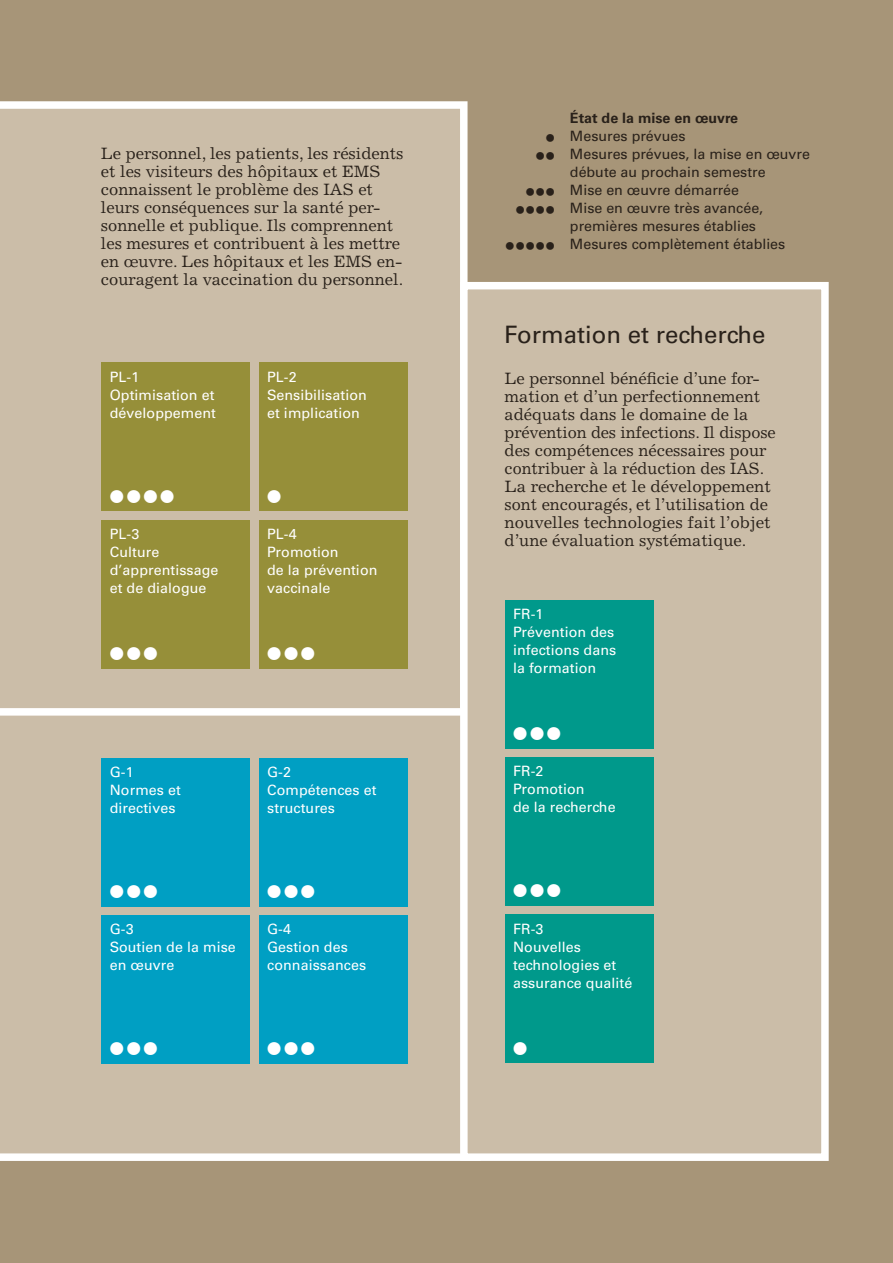
<style>
.page{position:relative;width:893px;height:1263px;background:#a79578}
.page>*{position:absolute;margin:0;border:0;box-sizing:border-box;transform-origin:0 0}
.t1{font:700 30px "Arial";color:#fff}
.t2{font:24px "Univers LT";color:#29211a}
.t3{font:16.5px/18px "Excelsior LT";color:#29211a}
.t4{font:14.25px/18px "Univers LT";letter-spacing:.005em;color:#fff}
.t5{font:14.25px/18px "Univers LT";color:#29211a}
.t6{font:700 14.25px "Univers LT";color:#29211a}
.s1{font-family:"Arial";font-weight:700;font-size:18px}
</style>
<div class="page">
<div style="left:0;top:101px;width:468px;height:607px;background:#cbbda8"></div>
<div style="left:0;top:708px;width:460px;height:453px;background:#cbbda8"></div>
<div style="left:460px;top:282px;width:369px;height:879px;background:#cbbda8;border:8px solid #fff"></div>
<div style="left:505px;top:600px;width:148px;height:149px;background:#00998b"></div>
<div style="left:505px;top:757px;width:148px;height:149px;background:#00998b"></div>
<div style="left:505px;top:914px;width:148px;height:149px;background:#00998b"></div>
<div style="left:101px;top:915px;width:149px;height:149px;background:#009fc3"></div>
<div style="left:259px;top:915px;width:148px;height:149px;background:#009fc3"></div>
<div style="left:101px;top:758px;width:149px;height:149px;background:#009fc3"></div>
<div style="left:259px;top:758px;width:148px;height:149px;background:#009fc3"></div>
<div style="left:101px;top:520px;width:149px;height:148px;background:#968f39"></div>
<div style="left:259px;top:520px;width:148px;height:148px;background:#968f39"></div>
<div style="left:101px;top:362px;width:149px;height:149px;background:#968f39"></div>
<div style="left:259px;top:362px;width:148px;height:149px;background:#968f39"></div>
<p class="t3" style="left:101px;top:144px;width:304px">Le personnel, les patients, les résidents et les visiteurs des hôpitaux et EMS connaissent le problème des IAS et leurs conséquences sur la santé per&shy;sonnelle et publique. Ils comprennent les mesures et contribuent à les mettre en œuvre. Les hôpitaux et les EMS en&shy;couragent la vaccination du personnel.</p>
<p class="t4" style="left:110px;top:368px;width:108px">PL-1<br>Optimisation et développement</p>
<p class="t4" style="left:267px;top:368px;width:101px">PL-2<br>Sensibilisation et implication</p>
<h1 class="t1" style="left:108px;top:474px;width:70px">●●●●</h1>
<h1 class="t1" style="left:265px;top:474px;width:20px">●</h1>
<p class="t4" style="left:110px;top:525px;width:110px">PL-3<br>Culture d’apprentissage et de dialogue</p>
<p class="t4" style="left:267px;top:525px;width:112px">PL-4<br>Promotion<br>de la prévention vaccinale</p>
<h1 class="t1" style="left:108px;top:631px;width:53px">●●●</h1>
<h1 class="t1" style="left:265px;top:631px;width:53px">●●●</h1>
<p class="t4" style="left:110px;top:763px;width:73px">G-1<br>Normes et directives</p>
<p class="t4" style="left:267px;top:763px;width:111px">G-2<br>Compétences et structures</p>
<h1 class="t1" style="left:108px;top:869px;width:53px">●●●</h1>
<h1 class="t1" style="left:265px;top:869px;width:53px">●●●</h1>
<p class="t4" style="left:110px;top:920px;width:128px">G-3<br>Soutien de la mise en œuvre</p>
<p class="t4" style="left:267px;top:920px;width:101px">G-4<br>Gestion des connaissances</p>
<h1 class="t1" style="left:108px;top:1027px;width:53px">●●●</h1>
<h1 class="t1" style="left:265px;top:1027px;width:53px">●●●</h1>
<p class="t6" style="left:570px;top:110px;width:170px">État de la mise en œuvre</p>
<p class="t5" style="left:545px;top:127px;width:142px"><span class="s1">●</span> Mesures prévues</p>
<p class="t5" style="left:570px;top:145px;width:241px;text-indent:-35px"><span class="s1">●●</span> Mesures prévues, la mise en œuvre débute au prochain semestre</p>
<p class="t5" style="left:525px;top:181px;width:216px"><span class="s1">●●●</span> Mise en œuvre démarrée</p>
<p class="t5" style="left:570px;top:199px;width:195px;text-indent:-55px"><span class="s1">●●●●</span> Mise en œuvre très avancée, premières mesures établies</p>
<p class="t5" style="left:505px;top:235px;width:282px"><span class="s1">●●●●●</span> Mesures complètement établies</p>
<h2 class="t2" style="left:504px;top:320px;width:263px">Formation et recherche</h2>
<p class="t3" style="left:505px;top:369px;width:273px">Le personnel bénéficie d’une for&shy;mation et d’un perfectionnement adéquats dans le domaine de la prévention des infections. Il dispose des compétences nécessaires pour contribuer à la réduction des IAS.<br>La recherche et le développement sont encouragés, et l’utilisation de nouvelles technologies fait l’objet d’une évaluation systématique.</p>
<p class="t4" style="left:513px;top:605px;width:105px">FR-1<br>Prévention des infections dans la formation</p>
<h1 class="t1" style="left:511px;top:711px;width:53px">●●●</h1>
<p class="t4" style="left:513px;top:762px;width:104px">FR-2<br>Promotion<br>de la recherche</p>
<h1 class="t1" style="left:511px;top:869px;width:53px">●●●</h1>
<p class="t4" style="left:513px;top:920px;width:121px">FR-3<br>Nouvelles technologies et assurance qualité</p>
<h1 class="t1" style="left:511px;top:1026px;width:20px">●</h1>
</div>
